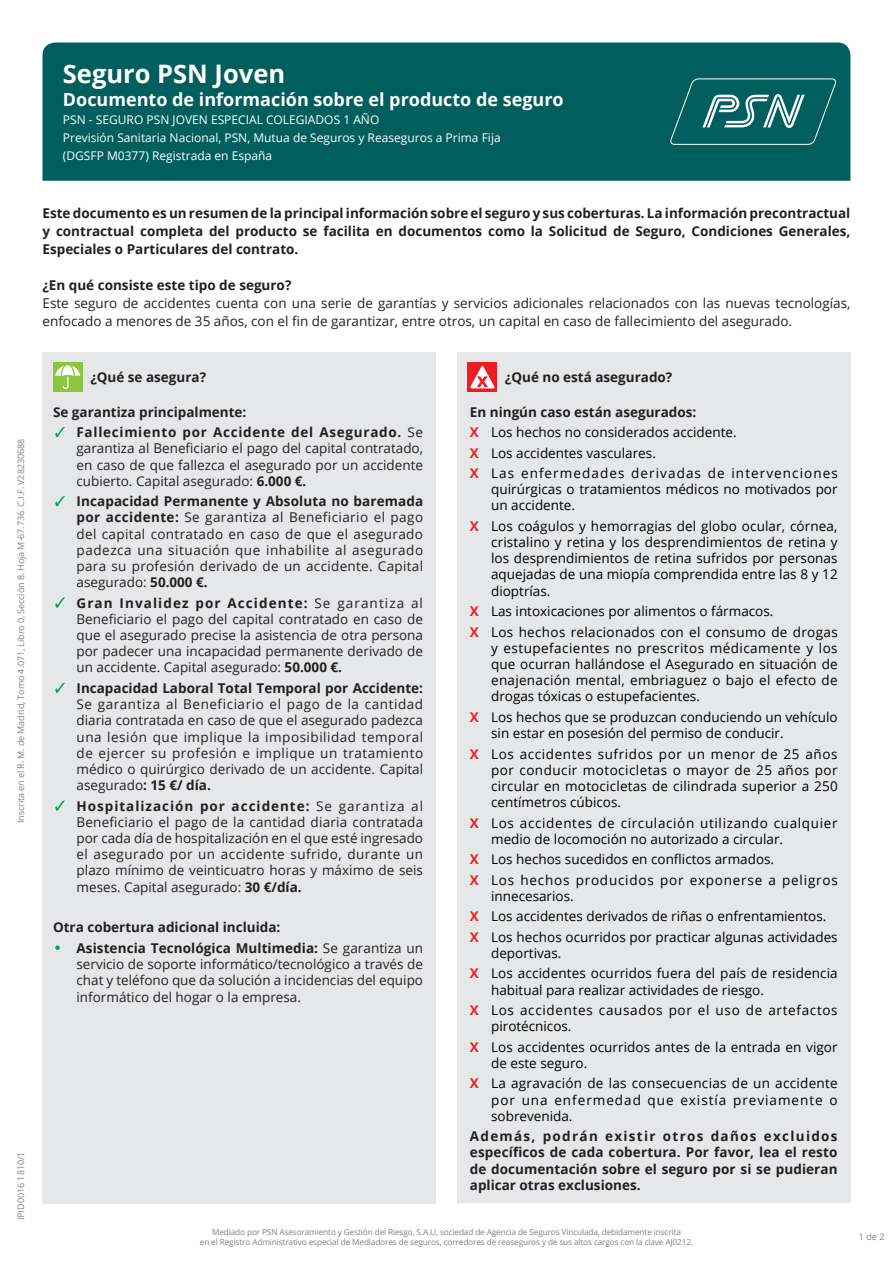
<style>
.page{position:relative;width:893px;height:1263px;background:#fff}
.page>*{position:absolute;margin:0;border:0;box-sizing:border-box;transform-origin:0 0}
.t1{font:700 25.5px "Open Sans";color:#fff}
.t2{font:700 18px "Open Sans";color:#fff}
.t3{font:13.5px/16.2px "Open Sans";color:#231f20;text-align:justify}
.t4{font:13.5px/16.2px "Open Sans";color:#000}
.t5{font:700 13.5px/16.2px "Open Sans";color:#231f20;text-align:justify}
.t6{font:13.5px/20.4px "Open Sans";letter-spacing:.025em;color:#000}
.t7{font:13.5px/16.2px "Open Sans";letter-spacing:.045em;color:#000}
.t8{font:13.5px/20.4px "Open Sans";letter-spacing:.055em;color:#000}
.t9{font:700 13.5px/20.4px "Open Sans";letter-spacing:.05em;color:#231f20}
.t10{font:13.5px/20.4px "Open Sans";letter-spacing:.02em;color:#000}
.t11{font:13.5px/16.2px "Open Sans";letter-spacing:.075em;color:#000}
.t12{font:12px/18px "Open Sans";color:#fff}
.t13{font:9px "Open Sans";letter-spacing:-.01em;color:#808285}
.t14{font:8.25px/9.8px "Open Sans";letter-spacing:-.015em;color:#808285;text-align:center}
.s1{font-weight:700}
.s2{font-weight:400}
.s3{font-weight:700;color:#231f20}
.s4{font-weight:700;color:#ee1d23}
</style>
<div class="page">
<div style="left:457px;top:352px;width:393px;height:851px;background:#e6e7e9"></div>
<div style="left:467px;top:362px;width:30px;height:30px;background:#ee1d23"></div>
<svg style="left:471px;top:366px;width:23px;height:22px"></svg>
<div style="left:43px;top:352px;width:393px;height:851px;background:#e6e7e9"></div>
<svg style="left:55px;top:427px;width:10px;height:10px"></svg>
<svg style="left:55px;top:496px;width:10px;height:10px"></svg>
<svg style="left:55px;top:597px;width:10px;height:11px"></svg>
<svg style="left:55px;top:683px;width:10px;height:10px"></svg>
<svg style="left:55px;top:800px;width:10px;height:10px"></svg>
<svg style="left:55px;top:945px;width:5px;height:5px"></svg>
<div style="left:53px;top:362px;width:30px;height:30px;background:#8bc63e"></div>
<svg style="left:55px;top:365px;width:25px;height:24px"></svg>
<div style="left:43px;top:43px;width:807px;height:138px;background:#005e5d"></div>
<svg style="left:670px;top:78px;width:166px;height:67px;background:#237473"></svg>
<p class="t1" style="left:63px;top:56px;width:224px">Seguro PSN Joven</p>
<p class="t2" style="left:63px;top:86px;width:502px">Documento de información sobre el producto de seguro</p>
<p class="t12" style="left:63px;top:110px;width:439px">PSN - SEGURO PSN JOVEN ESPECIAL COLEGIADOS 1 AÑO<br>Previsión Sanitaria Nacional, PSN, Mutua de Seguros y Reaseguros a Prima Fija (DGSFP M0377) Registrada en España</p>
<p class="t5" style="left:43px;top:203px;width:809px;line-height:18px">Este documento es un resumen de la principal información sobre el seguro y sus coberturas. La información precontractual y contractual completa del producto se facilita en documentos como la Solicitud de Seguro, Condiciones Generales, Especiales o Particulares del contrato.</p>
<p class="t3" style="left:43px;top:275px;width:809px;line-height:18px;text-align:left"><span class="s1">¿En qué consiste este tipo de seguro?<br></span>Este seguro de accidentes cuenta con una serie de garantías y servicios adicionales relacionados con las nuevas tecnologías, enfocado a menores de 35 años, con el fin de garantizar, entre otros, un capital en caso de fallecimiento del asegurado.</p>
<p class="t13" style="left:15px;top:823px;width:386px;rotate:-90deg">Inscrita en el R. M. de Madrid, Tomo 4.071, Libro 0, Sección 8. Hoja M-67.736. C.I.F. V28230688</p>
<p class="t13" style="left:15px;top:1220px;width:70px;rotate:-90deg">IPID0016 1810/1</p>
<p class="t5" style="left:90px;top:369px;width:117px">¿Qué se asegura?</p>
<p class="t5" style="left:505px;top:369px;width:169px">¿Qué no está asegurado?</p>
<p class="t9" style="left:77px;top:401px;width:348px;text-indent:-24px">Se garantiza principalmente:<br>Fallecimiento por Accidente del Asegurado. <span class="s2">Se</span></p>
<p class="t3" style="left:77px;top:440px;width:348px">garantiza al Beneficiario el pago del capital contratado, en caso de que fallezca el asegurado por un accidente cubierto. Capital asegurado: <span class="s1">6.000 €.</span></p>
<p class="t3" style="left:77px;top:493px;width:348px"><span class="s1">Incapacidad Permanente y Absoluta no baremada por accidente:</span> Se garantiza al Beneficiario el pago del capital contratado en caso de que el asegurado padezca una situación que inhabilite al asegurado para su profesión derivado de un accidente. Capital asegurado: <span class="s1">50.000 €.</span></p>
<p class="t3" style="left:77px;top:594px;width:348px"><span class="s1">Gran Invalidez por Accidente:</span> Se garantiza al Beneficiario el pago del capital contratado en caso de que el asegurado precise la asistencia de otra persona por padecer una incapacidad permanente derivado de un accidente. Capital asegurado: <span class="s1">50.000 €.</span></p>
<p class="t3" style="left:77px;top:679px;width:348px"><span class="s1">Incapacidad Laboral Total Temporal por Accidente:<br></span>Se garantiza al Beneficiario el pago de la cantidad diaria contratada en caso de que el asegurado padezca una lesión que implique la imposibilidad temporal de ejercer su profesión e implique un tratamiento médico o quirúrgico derivado de un accidente. Capital asegurado<span class="s1">: 15 €/ día.</span></p>
<p class="t3" style="left:77px;top:797px;width:348px"><span class="s1">Hospitalización por accidente:</span> Se garantiza al Beneficiario el pago de la cantidad diaria contratada por cada día de hospitalización en el que esté ingresado el asegurado por un accidente sufrido, durante un plazo mínimo de veinticuatro horas y máximo de seis meses. Capital asegurado: <span class="s1">30 €/día.</span></p>
<p class="t5" style="left:77px;top:917px;width:348px;line-height:20.4px;text-indent:-24px">Otra cobertura adicional incluida:<br>Asistencia Tecnológica Multimedia: <span class="s2">Se garantiza un</span></p>
<p class="t3" style="left:77px;top:956px;width:348px">servicio de soporte informático/tecnológico a través de chat y teléfono que da solución a incidencias del equipo informático del hogar o la empresa.</p>
<p class="t4" style="left:470px;top:401px;width:369px;line-height:20.4px"><span class="s3">En ningún caso están asegurados:<br></span><span class="s4">X</span> Los hechos no considerados accidente.<br><span class="s4">X</span> Los accidentes vasculares.<br><span class="s4">X</span> Las enfermedades derivadas de intervenciones</p>
<p class="t4" style="left:491px;top:481px;width:348px">quirúrgicas o tratamientos médicos no motivados por un accidente.</p>
<p class="t4" style="left:491px;top:517px;width:348px;text-align:justify;text-indent:-21px"><span class="s4">X</span> Los coágulos y hemorragias del globo ocular, córnea, cristalino y retina y los desprendimientos de retina y los desprendimientos de retina sufridos por personas aquejadas de una miopía comprendida entre las 8 y 12 dioptrías.</p>
<p class="t6" style="left:470px;top:601px;width:369px"><span class="s4">X</span> Las intoxicaciones por alimentos o fármacos.<br><span class="s4">X</span> Los hechos relacionados con el consumo de drogas</p>
<p class="t4" style="left:491px;top:639px;width:348px;text-align:justify">y estupefacientes no prescritos médicamente y los que ocurran hallándose el Asegurado en situación de enajenación mental, embriaguez o bajo el efecto de drogas tóxicas o estupefacientes.</p>
<p class="t4" style="left:491px;top:708px;width:348px;text-indent:-21px"><span class="s4">X</span> Los hechos que se produzcan conduciendo un vehículo sin estar en posesión del permiso de conducir.</p>
<p class="t4" style="left:491px;top:745px;width:348px;text-align:justify;text-indent:-21px"><span class="s4">X</span> Los accidentes sufridos por un menor de 25 años por conducir motocicletas o mayor de 25 años por circular en motocicletas de cilindrada superior a 250 centímetros cúbicos.</p>
<p class="t7" style="left:491px;top:814px;width:348px;text-indent:-21px"><span class="s4">X</span> Los accidentes de circulación utilizando cualquier medio de locomoción no autorizado a circular.</p>
<p class="t8" style="left:470px;top:849px;width:369px"><span class="s4">X</span> Los hechos sucedidos en conflictos armados.<br><span class="s4">X</span> Los hechos producidos por exponerse a peligros</p>
<p class="t4" style="left:470px;top:885px;width:369px;line-height:20.4px;text-indent:21px">innecesarios.<br><span class="s4">X</span> Los accidentes derivados de riñas o enfrentamientos.<br><span class="s4">X</span> Los hechos ocurridos por practicar algunas actividades</p>
<p class="t4" style="left:470px;top:942px;width:369px;line-height:20.4px;text-indent:21px">deportivas.<br><span class="s4">X</span> Los accidentes ocurridos fuera del país de residencia</p>
<p class="t6" style="left:470px;top:979px;width:369px;text-indent:21px">habitual para realizar actividades de riesgo.<br><span class="s4">X</span> Los accidentes causados por el uso de artefactos</p>
<p class="t4" style="left:470px;top:1016px;width:369px;line-height:20.4px;text-indent:21px">pirotécnicos.<br><span class="s4">X</span> Los accidentes ocurridos antes de la entrada en vigor</p>
<p class="t10" style="left:470px;top:1052px;width:369px;text-indent:21px">de este seguro.<br><span class="s4">X</span> La agravación de las consecuencias de un accidente</p>
<p class="t11" style="left:491px;top:1091px;width:348px">por una enfermedad que existía previamente o sobrevenida.</p>
<p class="t5" style="left:470px;top:1128px;width:369px">Además, podrán existir otros daños excluidos específicos de cada cobertura. Por favor, lea el resto de documentación sobre el seguro por si se pudieran aplicar otras exclusiones.</p>
<p class="t14" style="left:200px;top:1227px;width:495px">Mediado por PSN Asesoramiento y Gestión del Riesgo, S.A.U, sociedad de Agencia de Seguros Vinculada, debidamente inscrita<br>en el Registro Administrativo especial de Mediadores de seguros, corredores de reaseguros y de sus altos cargos con la clave AJ0212.</p>
<p class="t13" style="left:859px;top:1231px;width:27px">1 de 2</p>
</div>
